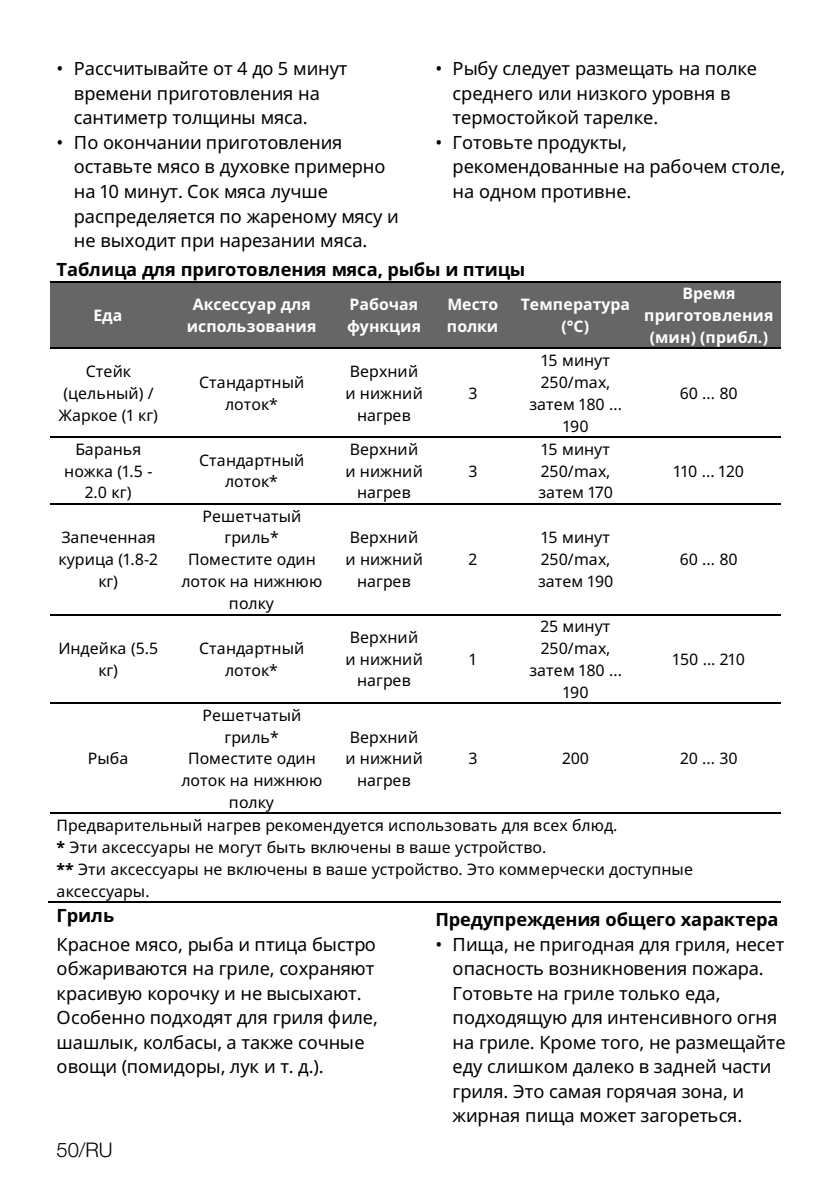
<style>
.page{position:relative;width:840px;height:1190px;background:#fff}
.page>*{position:absolute;margin:0;border:0;box-sizing:border-box;transform-origin:0 0}
.t1{font:300 20.2px "Helvetica Neue LT Pro";color:#000}
.t2{font:18.2px/24.4px "Noto IKEA Latin";letter-spacing:-.005em;color:#000}
.t3{font:700 18.2px "Noto IKEA Latin";letter-spacing:-.01em;color:#000}
.t4{font:15.8px/21.8px "Noto IKEA Latin";letter-spacing:.005em;color:#000;text-align:center}
.t5{font:700 15.8px/21.6px "Noto IKEA Latin";letter-spacing:.005em;color:#fff;text-align:center}
.s1{font-weight:700}
</style>
<div class="page">
<div style="left:50px;top:282px;width:118px;height:66px;background:#666"></div>
<div style="left:168px;top:282px;width:168px;height:66px;background:#666"></div>
<div style="left:336px;top:282px;width:96px;height:66px;background:#666"></div>
<div style="left:432px;top:282px;width:82px;height:66px;background:#666"></div>
<div style="left:514px;top:282px;width:123px;height:66px;background:#666"></div>
<div style="left:637px;top:282px;width:144px;height:66px;background:#666"></div>
<hr style="left:50px;top:281px;width:118px;height:1px;background:#000">
<hr style="left:169px;top:281px;width:167px;height:1px;background:#000">
<hr style="left:338px;top:281px;width:94px;height:1px;background:#000">
<hr style="left:434px;top:281px;width:80px;height:1px;background:#000">
<hr style="left:515px;top:281px;width:122px;height:1px;background:#000">
<hr style="left:639px;top:281px;width:142px;height:1px;background:#000">
<hr style="left:50px;top:348px;width:118px;height:1px;background:#000">
<hr style="left:169px;top:348px;width:167px;height:1px;background:#000">
<hr style="left:338px;top:348px;width:94px;height:1px;background:#000">
<hr style="left:434px;top:348px;width:80px;height:1px;background:#000">
<hr style="left:515px;top:348px;width:122px;height:1px;background:#000">
<hr style="left:639px;top:348px;width:142px;height:1px;background:#000">
<hr style="left:50px;top:436px;width:118px;height:2px;background:#000">
<hr style="left:169px;top:436px;width:167px;height:2px;background:#000">
<hr style="left:338px;top:436px;width:94px;height:2px;background:#000">
<hr style="left:434px;top:436px;width:80px;height:2px;background:#000">
<hr style="left:515px;top:436px;width:122px;height:2px;background:#000">
<hr style="left:639px;top:436px;width:142px;height:2px;background:#000">
<hr style="left:50px;top:504px;width:118px;height:1px;background:#000">
<hr style="left:169px;top:504px;width:167px;height:1px;background:#000">
<hr style="left:338px;top:504px;width:94px;height:1px;background:#000">
<hr style="left:434px;top:504px;width:80px;height:1px;background:#000">
<hr style="left:515px;top:504px;width:122px;height:1px;background:#000">
<hr style="left:639px;top:504px;width:142px;height:1px;background:#000">
<hr style="left:50px;top:614px;width:118px;height:1px;background:#000">
<hr style="left:169px;top:614px;width:167px;height:1px;background:#000">
<hr style="left:338px;top:614px;width:94px;height:1px;background:#000">
<hr style="left:434px;top:614px;width:80px;height:1px;background:#000">
<hr style="left:515px;top:614px;width:122px;height:1px;background:#000">
<hr style="left:639px;top:614px;width:142px;height:1px;background:#000">
<hr style="left:50px;top:702px;width:118px;height:2px;background:#000">
<hr style="left:169px;top:702px;width:167px;height:2px;background:#000">
<hr style="left:338px;top:702px;width:94px;height:2px;background:#000">
<hr style="left:434px;top:702px;width:80px;height:2px;background:#000">
<hr style="left:515px;top:702px;width:122px;height:2px;background:#000">
<hr style="left:639px;top:702px;width:142px;height:2px;background:#000">
<hr style="left:50px;top:813px;width:118px;height:1px;background:#000">
<hr style="left:169px;top:813px;width:167px;height:1px;background:#000">
<hr style="left:338px;top:813px;width:94px;height:1px;background:#000">
<hr style="left:434px;top:813px;width:80px;height:1px;background:#000">
<hr style="left:515px;top:813px;width:122px;height:1px;background:#000">
<hr style="left:639px;top:813px;width:142px;height:1px;background:#000">
<hr style="left:48px;top:902px;width:733px;height:1px;background:#000">
<p class="t2" style="left:74px;top:56px;width:275px;text-indent:-17px">• Рассчитывайте от 4 до 5 минут времени приготовления на сантиметр толщины мяса.</p>
<p class="t2" style="left:74px;top:130px;width:326px;text-indent:-17px">• По окончании приготовления оставьте мясо в духовке примерно на 10 минут. Сок мяса лучше распределяется по жареному мясу и не выходит при нарезании мяса.</p>
<p class="t2" style="left:453px;top:56px;width:306px;text-indent:-17px">• Рыбу следует размещать на полке среднего или низкого уровня в термостойкой тарелке.</p>
<p class="t2" style="left:453px;top:129px;width:334px;text-indent:-17px">• Готовьте продукты, рекомендованные на рабочем столе, на одном противне.</p>
<p class="t3" style="left:57px;top:256px;width:470px">Таблица для приготовления мяса, рыбы и птицы</p>
<p class="t5" style="left:94px;top:304px;width:30px">Еда</p>
<p class="t5" style="left:187px;top:293px;width:131px">Аксессуар для использования</p>
<p class="t5" style="left:347px;top:293px;width:76px;text-align:left">Рабочая функция</p>
<p class="t5" style="left:447px;top:293px;width:53px;text-align:left">Место полки</p>
<p class="t5" style="left:521px;top:293px;width:111px">Температура (°C)</p>
<p class="t5" style="left:644px;top:282px;width:131px">Время приготовления (мин) (прибл.)</p>
<p class="t4" style="left:59px;top:360px;width:101px">Стейк (цельный) /<br>Жаркое (1 кг)</p>
<p class="t4" style="left:199px;top:371px;width:107px">Стандартный лоток*</p>
<p class="t4" style="left:346px;top:360px;width:79px">Верхний и нижний нагрев</p>
<p class="t4" style="left:529px;top:349px;width:94px">15 минут<br>250/max, затем 180 ...<br>190</p>
<p class="t4" style="left:680px;top:382px;width:60px">60 ... 80</p>
<p class="t4" style="left:468px;top:382px;width:11px">3</p>
<p class="t4" style="left:64px;top:438px;width:90px">Баранья ножка (1.5 -<br>2.0 кг)</p>
<p class="t4" style="left:199px;top:449px;width:107px">Стандартный лоток*</p>
<p class="t4" style="left:346px;top:438px;width:79px">Верхний и нижний нагрев</p>
<p class="t4" style="left:59px;top:526px;width:101px">Запеченная курица (1.8-2 кг)</p>
<p class="t4" style="left:181px;top:505px;width:142px">Решетчатый гриль*<br>Поместите один лоток на нижнюю полку</p>
<p class="t4" style="left:346px;top:526px;width:79px">Верхний и нижний нагрев</p>
<p class="t4" style="left:59px;top:637px;width:101px">Индейка (5.5 кг)</p>
<p class="t4" style="left:199px;top:637px;width:107px">Стандартный лоток*</p>
<p class="t4" style="left:346px;top:626px;width:79px">Верхний и нижний нагрев</p>
<p class="t4" style="left:88px;top:747px;width:42px">Рыба</p>
<p class="t4" style="left:181px;top:704px;width:142px">Решетчатый гриль*<br>Поместите один лоток на нижнюю полку</p>
<p class="t4" style="left:346px;top:726px;width:79px">Верхний и нижний нагрев</p>
<p class="t4" style="left:468px;top:460px;width:11px">3</p>
<p class="t4" style="left:539px;top:438px;width:76px;text-align:left">15 минут<br>250/max, затем 170</p>
<p class="t4" style="left:674px;top:460px;width:72px">110 ... 120</p>
<p class="t4" style="left:468px;top:548px;width:10px">2</p>
<p class="t4" style="left:538px;top:526px;width:77px;text-align:left">15 минут<br>250/max, затем 190</p>
<p class="t4" style="left:680px;top:548px;width:60px">60 ... 80</p>
<p class="t4" style="left:469px;top:648px;width:8px">1</p>
<p class="t4" style="left:529px;top:615px;width:94px">25 минут<br>250/max, затем 180 ...<br>190</p>
<p class="t4" style="left:673px;top:648px;width:74px">150 ... 210</p>
<p class="t4" style="left:468px;top:747px;width:11px">3</p>
<p class="t4" style="left:562px;top:747px;width:29px">200</p>
<p class="t4" style="left:680px;top:747px;width:59px">20 ... 30</p>
<p class="t4" style="left:57px;top:814px;width:638px;text-align:left">Предварительный нагрев рекомендуется использовать для всех блюд.<br><span class="s1">*</span> Эти аксессуары не могут быть включены в ваше устройство.<br><span class="s1">**</span> Эти аксессуары не включены в ваше устройство. Это коммерчески доступные аксессуары.</p>
<p class="t3" style="left:57px;top:903px;width:59px">Гриль</p>
<p class="t2" style="left:57px;top:932px;width:323px">Красное мясо, рыба и птица быстро обжариваются на гриле, сохраняют красивую корочку и не высыхают.<br>Особенно подходят для гриля филе, шашлык, колбасы, а также сочные овощи (помидоры, лук и т. д.).</p>
<p class="t3" style="left:435px;top:907px;width:345px">Предупреждения общего характера</p>
<p class="t2" style="left:453px;top:932px;width:335px;text-indent:-17px">• Пища, не пригодная для гриля, несет опасность возникновения пожара.<br>Готовьте на гриле только еда, подходящую для интенсивного огня на гриле. Кроме того, не размещайте еду слишком далеко в задней части гриля. Это самая горячая зона, и жирная пища может загореться.</p>
<p class="t1" style="left:57px;top:1143px;width:58px">50/RU</p>
</div>
